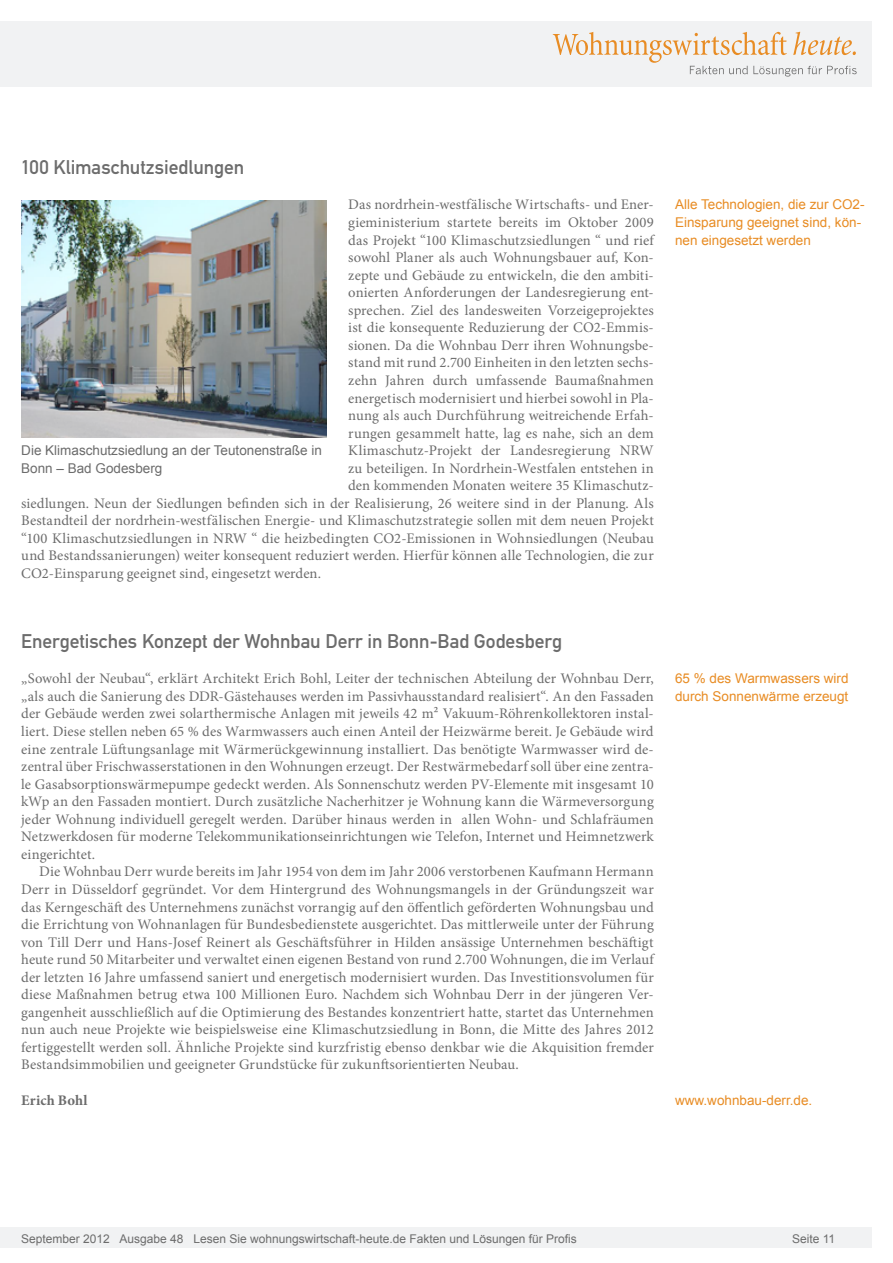
<style>
.page{position:relative;width:893px;height:1263px;background:#fff}
.page>*{position:absolute;margin:0;border:0;box-sizing:border-box;transform-origin:0 0}
.Überschrift_Grau{font:19.5px "DIN Mittelschrift";letter-spacing:-.005em;color:#6c6c6c}
.Fließtext_erste_Zeil{font:14.7px/17.5px "Minion Pro";letter-spacing:.005em;color:#6c6c6c;text-align:justify}
.Fliesstext{font:14.7px/17.5px "Minion Pro";letter-spacing:.005em;color:#6c6c6c;text-align:justify}
.AUTOR{font:700 14.7px "Minion Pro";letter-spacing:.01em;color:#6c6c6c}
.Info{font:13.5px/17.5px "Arial";color:#e88c24}
.Bildunterschrift{font:13.5px/17.5px "Arial";color:#6c6c6c}
.t1{font:12px "Arial";color:#6c6c6c}
</style>
<div class="page">
<div style="left:0;top:1227px;width:872px;height:20px;background:#f1f2f3"></div>
<div style="left:0;top:21px;width:872px;height:66px;background:#f1f2f3"></div>
<svg style="left:553px;top:32px;width:304px;height:45px"></svg>
<img style="left:21px;top:200px;width:306px;height:238px">
<p class="Überschrift_Grau" style="left:21px;top:156px;width:224px">100 Klimaschutzsiedlungen</p>
<p class="Fließtext_erste_Zeil" style="left:348px;top:196px;width:307px">Das nordrhein-westfälische Wirtschafts- und Ener-</p>
<p class="Fließtext_erste_Zeil" style="left:348px;top:214px;width:307px">gieministerium startete bereits im Oktober 2009</p>
<p class="Fließtext_erste_Zeil" style="left:348px;top:231px;width:307px">das Projekt “100 Klimaschutzsiedlungen “ und rief</p>
<p class="Fließtext_erste_Zeil" style="left:348px;top:249px;width:307px">sowohl Planer als auch Wohnungsbauer auf, Kon-</p>
<p class="Fließtext_erste_Zeil" style="left:348px;top:266px;width:307px">zepte und Gebäude zu entwickeln, die den ambiti-</p>
<p class="Fließtext_erste_Zeil" style="left:348px;top:284px;width:307px">onierten Anforderungen der Landesregierung ent-</p>
<p class="Fließtext_erste_Zeil" style="left:348px;top:301px;width:307px">sprechen. Ziel des landesweiten Vorzeigeprojektes</p>
<p class="Fließtext_erste_Zeil" style="left:348px;top:319px;width:307px">ist die konsequente Reduzierung der CO2-Emmis-</p>
<p class="Fließtext_erste_Zeil" style="left:348px;top:336px;width:307px">sionen. Da die Wohnbau Derr ihren Wohnungsbe-</p>
<p class="Fließtext_erste_Zeil" style="left:348px;top:354px;width:307px">stand mit rund 2.700 Einheiten in den letzten sechs-</p>
<p class="Fließtext_erste_Zeil" style="left:348px;top:372px;width:307px">zehn Jahren durch umfassende Baumaßnahmen</p>
<p class="Fließtext_erste_Zeil" style="left:348px;top:389px;width:307px">energetisch modernisiert und hierbei sowohl in Pla-</p>
<p class="Fließtext_erste_Zeil" style="left:348px;top:407px;width:307px">nung als auch Durchführung weitreichende Erfah-</p>
<p class="Fließtext_erste_Zeil" style="left:348px;top:424px;width:307px">rungen gesammelt hatte, lag es nahe, sich an dem</p>
<p class="Fließtext_erste_Zeil" style="left:348px;top:442px;width:307px">Klimaschutz-Projekt der Landesregierung NRW</p>
<p class="Fließtext_erste_Zeil" style="left:348px;top:459px;width:307px">zu beteiligen. In Nordrhein-Westfalen entstehen in</p>
<p class="Fließtext_erste_Zeil" style="left:348px;top:477px;width:307px">den kommenden Monaten weitere 35 Klimaschutz-</p>
<p class="Fließtext_erste_Zeil" style="left:21px;top:494px;width:634px">siedlungen. Neun der Siedlungen befinden sich in der Realisierung, 26 weitere sind in der Planung. Als</p>
<p class="Fließtext_erste_Zeil" style="left:21px;top:512px;width:634px">Bestandteil der nordrhein-westfälischen Energie- und Klimaschutzstrategie sollen mit dem neuen Projekt</p>
<p class="Fließtext_erste_Zeil" style="left:21px;top:529px;width:634px">“100 Klimaschutzsiedlungen in NRW “ die heizbedingten CO2-Emissionen in Wohnsiedlungen (Neubau</p>
<p class="Fließtext_erste_Zeil" style="left:21px;top:547px;width:634px">und Bestandssanierungen) weiter konsequent reduziert werden. Hierfür können alle Technologien, die zur</p>
<p class="Fließtext_erste_Zeil" style="left:21px;top:565px;width:301px">CO2-Einsparung geeignet sind, eingesetzt werden.</p>
<p class="Bildunterschrift" style="left:21px;top:442px;width:302px">Die Klimaschutzsiedlung an der Teutonenstraße in<br>Bonn – Bad Godesberg</p>
<p class="Info" style="left:675px;top:196px;width:191px">Alle Technologien, die zur CO2-<br>Einsparung geeignet sind, kön&shy;nen eingesetzt werden</p>
<p class="Überschrift_Grau" style="left:21px;top:630px;width:543px">Energetisches Konzept der Wohnbau Derr in Bonn-Bad Godesberg</p>
<p class="Fließtext_erste_Zeil" style="left:21px;top:670px;width:634px">„Sowohl der Neubau“, erklärt Architekt Erich Bohl, Leiter der technischen Abteilung der Wohnbau Derr, „als auch die Sanierung des DDR-Gästehauses werden im Passivhausstandard realisiert“. An den Fassaden der Gebäude werden zwei solarthermische Anlagen mit jeweils 42 m² Vakuum-Röhrenkollektoren instal&shy;liert. Diese stellen neben 65 % des Warmwassers auch einen Anteil der Heizwärme bereit. Je Gebäude wird eine zentrale Lüftungsanlage mit Wärmerückgewinnung installiert. Das benötigte Warmwasser wird de&shy;zentral über Frischwasserstationen in den Wohnungen erzeugt. Der Restwärmebedarf soll über eine zentra&shy;le Gasabsorptionswärmepumpe gedeckt werden. Als Sonnenschutz werden PV-Elemente mit insgesamt 10 kWp an den Fassaden montiert. Durch zusätzliche Nacherhitzer je Wohnung kann die Wärmeversorgung jeder Wohnung individuell geregelt werden. Darüber hinaus werden in allen Wohn- und Schlafräumen Netzwerkdosen für moderne Telekommunikationseinrichtungen wie Telefon, Internet und Heimnetzwerk eingerichtet.</p>
<p class="Fliesstext" style="left:21px;top:863px;width:634px;text-indent:18px">Die Wohnbau Derr wurde bereits im Jahr 1954 von dem im Jahr 2006 verstorbenen Kaufmann Hermann Derr in Düsseldorf gegründet. Vor dem Hintergrund des Wohnungsmangels in der Gründungszeit war das Kerngeschäft des Unternehmens zunächst vorrangig auf den öffentlich geförderten Wohnungsbau und die Errichtung von Wohnanlagen für Bundesbedienstete ausgerichtet. Das mittlerweile unter der Führung von Till Derr und Hans-Josef Reinert als Geschäftsführer in Hilden ansässige Unternehmen beschäftigt heute rund 50 Mitarbeiter und verwaltet einen eigenen Bestand von rund 2.700 Wohnungen, die im Verlauf der letzten 16 Jahre umfassend saniert und energetisch modernisiert wurden. Das Investitionsvolumen für diese Maßnahmen betrug etwa 100 Millionen Euro. Nachdem sich Wohnbau Derr in der jüngeren Ver&shy;gangenheit ausschließlich auf die Optimierung des Bestandes konzentriert hatte, startet das Unternehmen nun auch neue Projekte wie beispielsweise eine Klimaschutzsiedlung in Bonn, die Mitte des Jahres 2012 fertiggestellt werden soll. Ähnliche Projekte sind kurzfristig ebenso denkbar wie die Akquisition fremder Bestandsimmobilien und geeigneter Grundstücke für zukunftsorientierten Neubau.</p>
<p class="AUTOR" style="left:21px;top:1089px;width:68px">Erich Bohl</p>
<p class="Info" style="left:675px;top:670px;width:175px">65 % des Warmwassers wird durch Sonnenwärme erzeugt</p>
<p class="Info" style="left:675px;top:1091px;width:139px">www.wohnbau-derr.de.</p>
<p class="t1" style="left:21px;top:1230px;width:557px">September 2012 Ausgabe 48 Lesen Sie wohnungswirtschaft-heute.de Fakten und Lösungen für Profis</p>
<p class="t1" style="left:792px;top:1231px;width:45px">Seite 11</p>
</div>
